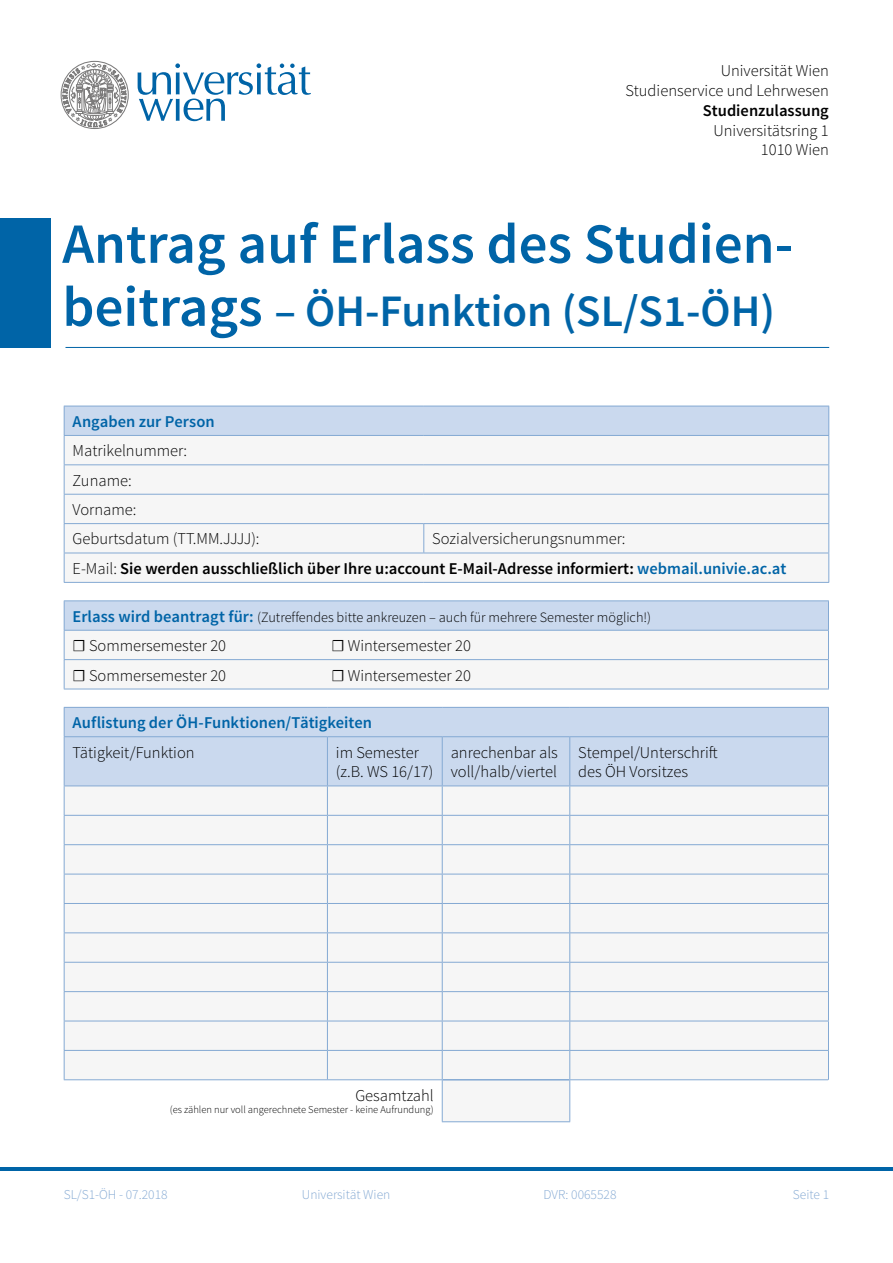
<style>
.page{position:relative;width:893px;height:1263px;background:#fff}
.page>*{position:absolute;margin:0;border:0;box-sizing:border-box;transform-origin:0 0}
.t1{font:600 57px "Source Sans Pro";color:#0064a7}
.t2{font:600 45px "Source Sans Pro";color:#0064a7}
.t3{font:300 16.5px/19.8px "Source Sans Pro";color:#000}
.t4{font:600 16.5px "Source Sans Pro";color:#000}
.t5{font:600 16.5px "Source Sans Pro";color:#0064a7}
.t6{font:300 14.25px "Source Sans Pro";color:#000}
.t7{font:300 13.5px "Source Sans Pro";color:#84a9d3}
.t8{font:300 10.5px "Source Sans Pro";color:#000}
.s1{font-size:57px}
.s2{font-weight:300}
.s3{color:#0064a7}
.s4{font-weight:600;font-size:16.5px;color:#0064a7}
</style>
<div class="page">
<svg style="left:138px;top:63px;width:173px;height:58px"></svg>
<svg style="left:60px;top:60px;width:69px;height:69px"></svg>
<hr style="left:0;top:1167px;width:893px;height:4px;background:#0064a7">
<div style="left:0;top:218px;width:51px;height:130px;background:#0064a7"></div>
<hr style="left:65px;top:347px;width:764px;height:1px;background:#0064a7">
<hr style="left:64px;top:600px;width:765px;height:1px;background:#84a9d3">
<svg style="left:64px;top:601px;width:765px;height:88px"></svg>
<hr style="left:64px;top:689px;width:765px;height:1px;background:#84a9d3">
<div style="left:64px;top:406px;width:765px;height:29px;background:#cad9ee"></div>
<div style="left:65px;top:465px;width:763px;height:117px;background:#f6f6f6"></div>
<hr style="left:64px;top:406px;width:360px;height:1px;background:#84a9d3">
<hr style="left:424px;top:406px;width:405px;height:1px;background:#84a9d3">
<hr style="left:64px;top:435px;width:360px;height:1px;background:#84a9d3">
<hr style="left:424px;top:435px;width:405px;height:1px;background:#84a9d3">
<hr style="left:64px;top:464px;width:360px;height:1px;background:#84a9d3">
<hr style="left:424px;top:464px;width:405px;height:1px;background:#84a9d3">
<hr style="left:64px;top:494px;width:360px;height:1px;background:#84a9d3">
<hr style="left:424px;top:494px;width:405px;height:1px;background:#84a9d3">
<hr style="left:64px;top:523px;width:360px;height:1px;background:#84a9d3">
<hr style="left:424px;top:523px;width:405px;height:1px;background:#84a9d3">
<svg style="left:423px;top:524px;width:1px;height:29px"></svg>
<hr style="left:64px;top:553px;width:360px;height:1px;background:#84a9d3">
<svg style="left:64px;top:406px;width:1px;height:176px"></svg>
<hr style="left:424px;top:553px;width:405px;height:1px;background:#84a9d3">
<svg style="left:828px;top:406px;width:1px;height:176px"></svg>
<hr style="left:64px;top:582px;width:360px;height:1px;background:#84a9d3">
<hr style="left:424px;top:582px;width:405px;height:1px;background:#84a9d3">
<hr style="left:64px;top:707px;width:263px;height:1px;background:#84a9d3">
<hr style="left:327px;top:707px;width:115px;height:1px;background:#84a9d3">
<hr style="left:442px;top:707px;width:128px;height:1px;background:#84a9d3">
<hr style="left:570px;top:707px;width:259px;height:1px;background:#84a9d3">
<svg style="left:64px;top:708px;width:765px;height:414px"></svg>
<hr style="left:327px;top:1079px;width:116px;height:1px;background:#84a9d3">
<hr style="left:442px;top:1080px;width:1px;height:41px;background:#84a9d3">
<hr style="left:569px;top:1080px;width:1px;height:41px;background:#84a9d3">
<hr style="left:442px;top:1121px;width:128px;height:1px;background:#84a9d3">
<p class="t3" style="left:721px;top:61px;width:110px">Universität Wien</p>
<p class="t3" style="left:625px;top:81px;width:205px">Studienservice und Lehrwesen</p>
<p class="t4" style="left:703px;top:100px;width:127px">Studienzulassung</p>
<p class="t3" style="left:713px;top:120px;width:117px">Universitätsring 1</p>
<p class="t3" style="left:761px;top:140px;width:70px">1010 Wien</p>
<p class="t1" style="left:62px;top:208px;width:732px">Antrag auf Erlass des Studien-</p>
<p class="t2" style="left:62px;top:282px;width:714px"><span class="s1">beitrags</span> – ÖH-Funktion (SL/S1-ÖH)</p>
<p class="t5" style="left:73px;top:411px;width:144px">Angaben zur Person</p>
<p class="t3" style="left:73px;top:441px;width:116px">Matrikelnummer:</p>
<p class="t3" style="left:73px;top:470px;width:61px">Zuname:</p>
<p class="t3" style="left:73px;top:500px;width:65px">Vorname:</p>
<p class="t3" style="left:73px;top:529px;width:188px">Geburtsdatum (TT.MM.JJJJ):</p>
<p class="t3" style="left:432px;top:529px;width:195px">Sozialversicherungsnummer:</p>
<p class="t4" style="left:73px;top:558px;width:715px"><span class="s2">E-Mail:</span> Sie werden ausschließlich über Ihre u:account E-Mail-Adresse informiert: <span class="s3">webmail.univie.ac.at</span></p>
<p class="t6" style="left:73px;top:608px;width:580px"><span class="s4">Erlass wird beantragt für:</span> (Zutreffendes bitte ankreuzen – auch für mehrere Semester möglich!)</p>
<p class="t3" style="left:73px;top:636px;width:155px">☐ Sommersemester 20</p>
<p class="t3" style="left:331px;top:636px;width:141px">☐ Wintersemester 20</p>
<p class="t3" style="left:73px;top:665px;width:155px">☐ Sommersemester 20</p>
<p class="t3" style="left:331px;top:665px;width:141px">☐ Wintersemester 20</p>
<p class="t5" style="left:73px;top:712px;width:301px">Auflistung der ÖH-Funktionen/Tätigkeiten</p>
<p class="t3" style="left:73px;top:742px;width:124px">Tätigkeit/Funktion</p>
<p class="t3" style="left:336px;top:742px;width:99px">im Semester (z.B. WS 16/17)</p>
<p class="t3" style="left:451px;top:742px;width:109px">anrechenbar als voll/halb/viertel</p>
<p class="t3" style="left:578px;top:742px;width:141px">Stempel/Unterschrift</p>
<p class="t3" style="left:578px;top:762px;width:111px">des ÖH Vorsitzes</p>
<p class="t3" style="left:355px;top:1085px;width:80px">Gesamtzahl</p>
<p class="t8" style="left:170px;top:1103px;width:265px">(es zählen nur voll angerechnete Semester - keine Aufrundung)</p>
<p class="t7" style="left:64px;top:1186px;width:105px">SL/S1-ÖH - 07.2018</p>
<p class="t7" style="left:302px;top:1186px;width:90px">Universität Wien</p>
<p class="t7" style="left:544px;top:1186px;width:74px">DVR: 0065528</p>
<p class="t7" style="left:793px;top:1186px;width:38px">Seite 1</p>
</div>
